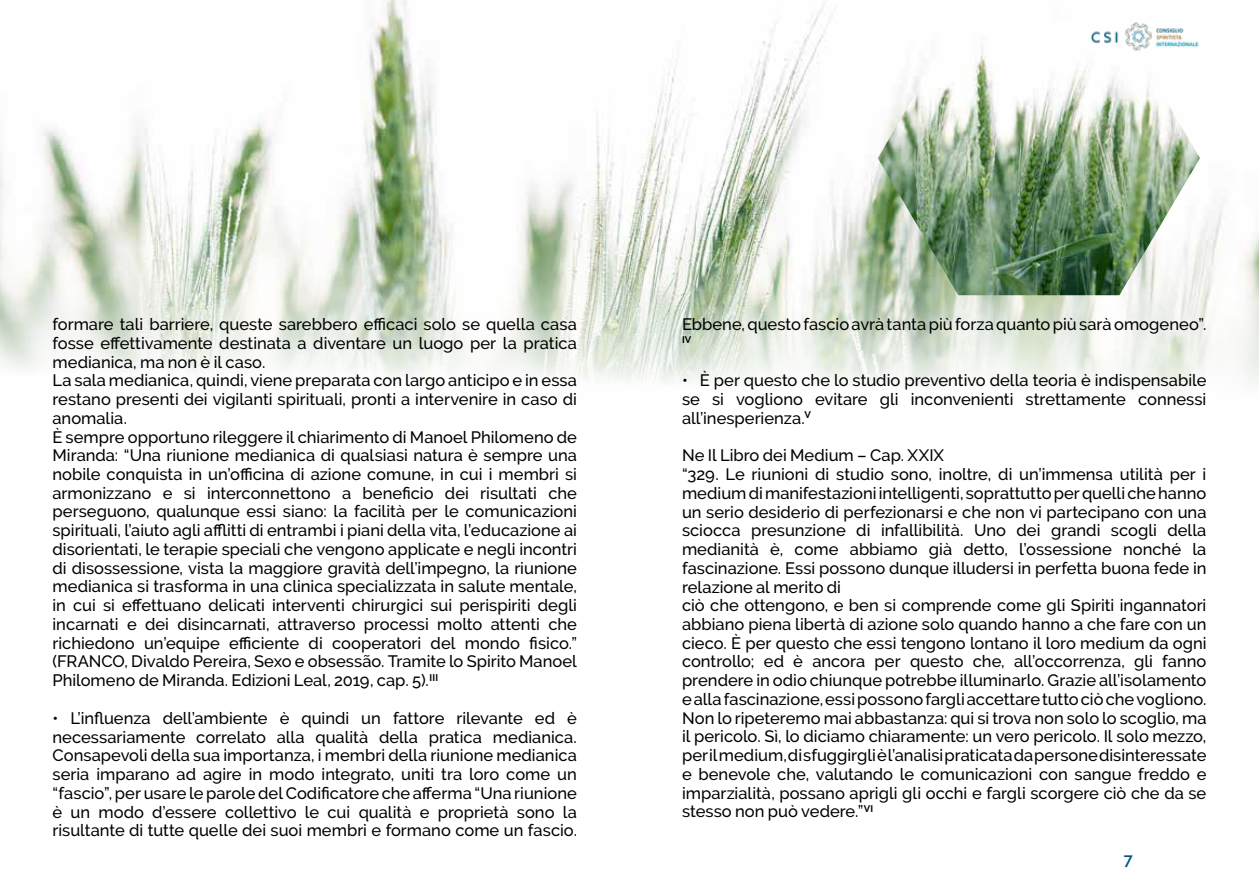
<style>
.page{position:relative;width:1259px;height:893px;background:#fff}
.page>*{position:absolute;margin:0;border:0;box-sizing:border-box;transform-origin:0 0}
.t1{font:500 16.5px/18.8px "Raleway";color:#000}
.t2{font:600 16.5px "Raleway";color:#005778}
.t3{font:700 9.6px "Raleway";color:#000}
</style>
<div class="page">
<img style="left:0;top:0;width:1259px;height:389px">
<img style="left:878px;top:21px;width:322px;height:274px">
<img style="left:1079px;top:17px;width:127px;height:38px">
<p class="t1" style="left:52px;top:315px;width:526px">formare tali barriere, queste sarebbero efficaci solo se quella casa fosse effettivamente destinata a diventare un luogo per la pratica medianica, ma non è il caso.<br>La sala medianica, quindi, viene preparata con largo anticipo e in essa restano presenti dei vigilanti spirituali, pronti a intervenire in caso di anomalia.<br>È sempre opportuno rileggere il chiarimento di Manoel Philomeno de Miranda: “Una riunione medianica di qualsiasi natura è sempre una nobile conquista in un’officina di azione comune, in cui i membri si armonizzano e si interconnettono a beneficio dei risultati che perseguono, qualunque essi siano: la facilità per le comunicazioni spirituali, l’aiuto agli afflitti di entrambi i piani della vita, l’educazione ai disorientati, le terapie speciali che vengono applicate e negli incontri di disossessione, vista la maggiore gravità dell’impegno, la riunione medianica si trasforma in una clinica specializzata in salute mentale, in cui si effettuano delicati interventi chirurgici sui perispiriti degli incarnati e dei disincarnati, attraverso processi molto attenti che richiedono un’equipe efficiente di cooperatori del mondo fisico.” (FRANCO, Divaldo Pereira, Sexo e obsessão. Tramite lo Spirito Manoel Philomeno de Miranda. Edizioni Leal, 2019, cap. 5).<sup>III</sup></p>
<p class="t1" style="left:52px;top:709px;width:526px;text-align:justify">• L’influenza dell’ambiente è quindi un fattore rilevante ed è necessariamente correlato alla qualità della pratica medianica.<br>Consapevoli della sua importanza, i membri della riunione medianica seria imparano ad agire in modo integrato, uniti tra loro come un “fascio”, per usare le parole del Codificatore che afferma “Una riunione è un modo d’essere collettivo le cui qualità e proprietà sono la risultante di tutte quelle dei suoi membri e formano come un fascio.</p>
<p class="t1" style="left:682px;top:315px;width:526px">Ebbene, questo fascio avrà tanta più forza quanto più sarà omogeneo”.</p>
<p class="t3" style="left:682px;top:334px;width:11px">IV</p>
<p class="t1" style="left:682px;top:371px;width:526px;text-align:justify">• È per questo che lo studio preventivo della teoria è indispensabile se si vogliono evitare gli inconvenienti strettamente connessi all’inesperienza.<sup>V</sup></p>
<p class="t1" style="left:682px;top:446px;width:526px">Ne Il Libro dei Medium – Cap. XXIX<br>“329. Le riunioni di studio sono, inoltre, di un’immensa utilità per i medium di manifestazioni intelligenti, soprattutto per quelli che hanno un serio desiderio di perfezionarsi e che non vi partecipano con una sciocca presunzione di infallibilità. Uno dei grandi scogli della medianità è, come abbiamo già detto, l’ossessione nonché la fascinazione. Essi possono dunque illudersi in perfetta buona fede in relazione al merito di<br>ciò che ottengono, e ben si comprende come gli Spiriti ingannatori abbiano piena libertà di azione solo quando hanno a che fare con un cieco. È per questo che essi tengono lontano il loro medium da ogni controllo; ed è ancora per questo che, all’occorrenza, gli fanno prendere in odio chiunque potrebbe illuminarlo. Grazie all’isolamento e alla fascinazione, essi possono fargli accettare tutto ciò che vogliono.<br>Non lo ripeteremo mai abbastanza: qui si trova non solo lo scoglio, ma il pericolo. Sì, lo diciamo chiaramente: un vero pericolo. Il solo mezzo, per il medium, di sfuggirgli è l’analisi praticata da persone disinteressate e benevole che, valutando le comunicazioni con sangue freddo e imparzialità, possano aprigli gli occhi e fargli scorgere ciò che da se stesso non può vedere.”<sup>VI</sup></p>
<p class="t2" style="left:1124px;top:849px;width:11px">7</p>
</div>
